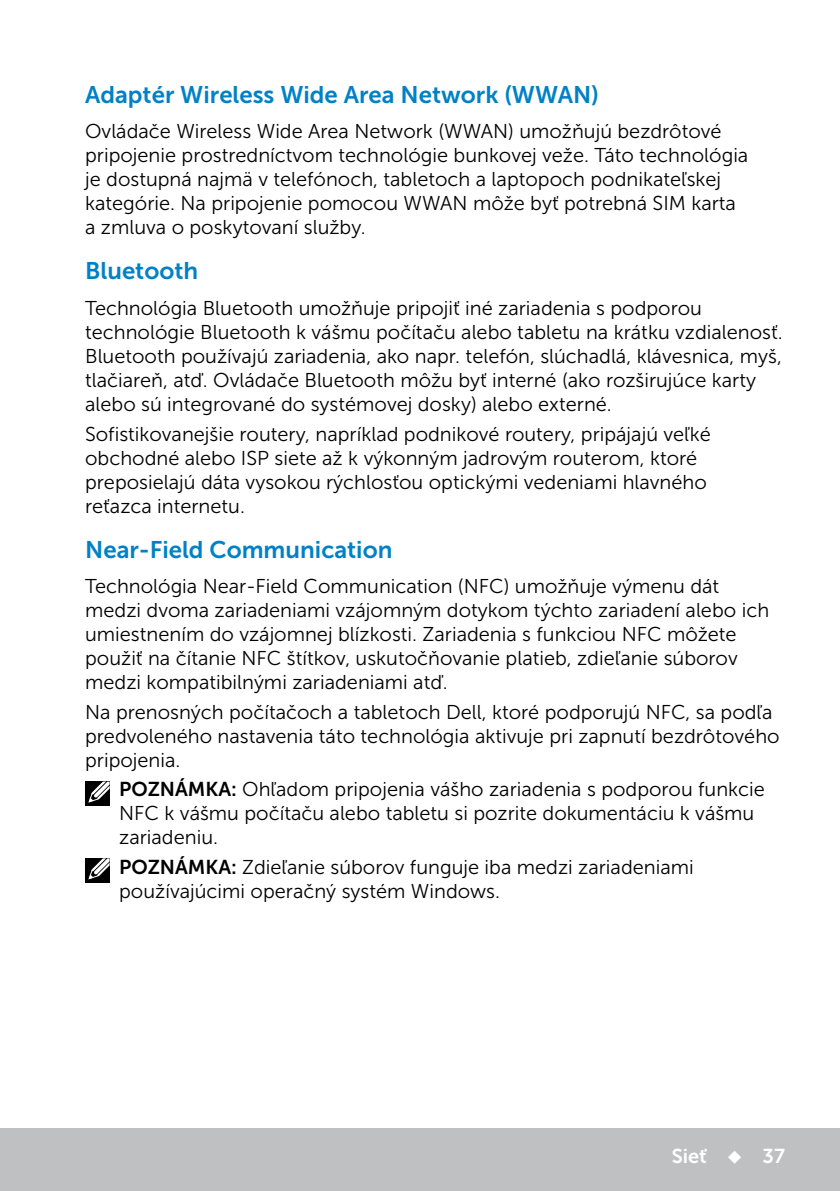
<style>
.page{position:relative;width:840px;height:1191px;background:#fff}
.page>*{position:absolute;margin:0;border:0;box-sizing:border-box;transform-origin:0 0}
.Head2{font:24px "Museo Sans For Dell 700";color:#0081c6}
.Paragraph{font:20px/24px "Museo Sans For Dell 300";color:#000}
.Note{font:20px/24px "Museo Sans For Dell 300";color:#000}
.t1{font:20px "Museo Sans For Dell 700";color:#fff}
.s1{font-family:"Museo Sans For Dell 700"}
</style>
<div class="page">
<div style="left:0;top:1128px;width:839px;height:63px;background:#bec0c2"></div>
<div style="left:85px;top:781px;width:24px;height:25px;background:#000"></div>
<svg style="left:88px;top:781px;width:22px;height:22px"></svg>
<div style="left:85px;top:858px;width:24px;height:25px;background:#000"></div>
<svg style="left:88px;top:858px;width:22px;height:22px"></svg>
<p class="Head2" style="left:85px;top:81px;width:515px">Adaptér Wireless Wide Area Network (WWAN)</p>
<p class="Paragraph" style="left:85px;top:120px;width:664px">Ovládače Wireless Wide Area Network (WWAN) umožňujú bezdrôtové pripojenie prostredníctvom technológie bunkovej veže. Táto technológia je dostupná najmä v telefónoch, tabletoch a laptopoch podnikateľskej kategórie. Na pripojenie pomocou WWAN môže byť potrebná SIM karta a zmluva o poskytovaní služby.</p>
<p class="Head2" style="left:85px;top:258px;width:114px">Bluetooth</p>
<p class="Paragraph" style="left:85px;top:296px;width:698px">Technológia Bluetooth umožňuje pripojiť iné zariadenia s podporou technológie Bluetooth k vášmu počítaču alebo tabletu na krátku vzdialenosť.<br>Bluetooth používajú zariadenia, ako napr. telefón, slúchadlá, klávesnica, myš, tlačiareň, atď. Ovládače Bluetooth môžu byť interné (ako rozširujúce karty alebo sú integrované do systémovej dosky) alebo externé.</p>
<p class="Paragraph" style="left:85px;top:422px;width:626px">Sofistikovanejšie routery, napríklad podnikové routery, pripájajú veľké obchodné alebo ISP siete až k výkonným jadrovým routerom, ktoré preposielajú dáta vysokou rýchlosťou optickými vedeniami hlavného reťazca internetu.</p>
<p class="Head2" style="left:85px;top:536px;width:308px">Near-Field Communication</p>
<p class="Paragraph" style="left:85px;top:574px;width:685px">Technológia Near-Field Communication (NFC) umožňuje výmenu dát medzi dvoma zariadeniami vzájomným dotykom týchto zariadení alebo ich umiestnením do vzájomnej blízkosti. Zariadenia s funkciou NFC môžete použiť na čítanie NFC štítkov, uskutočňovanie platieb, zdieľanie súborov medzi kompatibilnými zariadeniami atď.</p>
<p class="Paragraph" style="left:85px;top:700px;width:695px">Na prenosných počítačoch a tabletoch Dell, ktoré podporujú NFC, sa podľa predvoleného nastavenia táto technológia aktivuje pri zapnutí bezdrôtového pripojenia.</p>
<p class="Note" style="left:119px;top:777px;width:646px"><span class="s1">POZNÁMKA:</span> Ohľadom pripojenia vášho zariadenia s podporou funkcie<br>NFC k vášmu počítaču alebo tabletu si pozrite dokumentáciu k vášmu zariadeniu.</p>
<p class="Note" style="left:119px;top:855px;width:575px"><span class="s1">POZNÁMKA:</span> Zdieľanie súborov funguje iba medzi zariadeniami používajúcimi operačný systém Windows.</p>
<p class="t1" style="left:671px;top:1144px;width:115px">Sieť ◆ 37</p>
</div>
